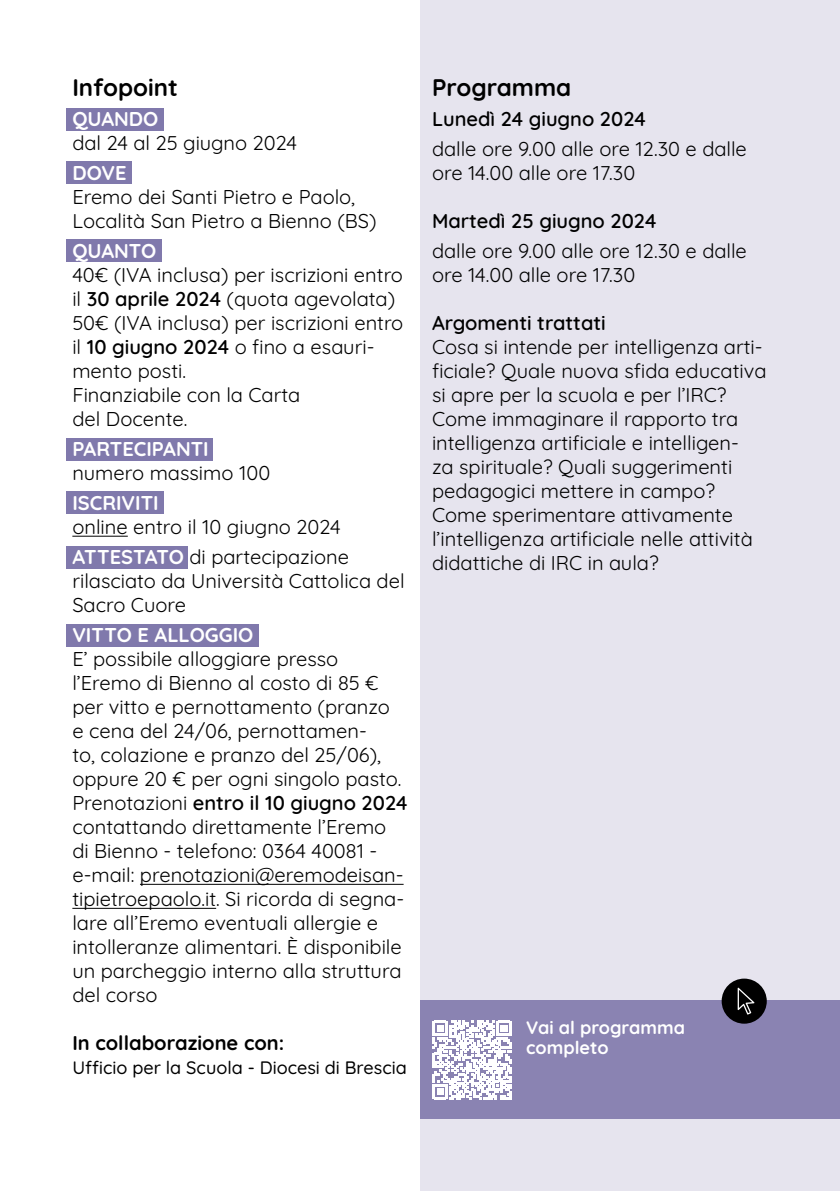
<style>
.page{position:relative;width:840px;height:1191px;background:#fff}
.page>*{position:absolute;margin:0;border:0;box-sizing:border-box;transform-origin:0 0}
.t1{font:700 24px "Quicksand";color:#000}
.t2{font:20px/24px "Quicksand";color:#000}
.t3{font:600 20px "Quicksand";color:#000}
.t4{font:700 20px "Quicksand";color:#fff}
.t5{font:700 20px "Quicksand";color:#000}
.t6{font:500 18px "Quicksand";color:#000}
.t7{font:700 18px/20px "Quicksand";color:#fff}
.s1{font-weight:600}
.s2{font-weight:700;color:#fff}
</style>
<div class="page">
<div style="left:420px;top:0;width:419px;height:1191px;background:#e6e4ee"></div>
<div style="left:66px;top:108px;width:98px;height:22px;background:#8079ac"></div>
<div style="left:66px;top:491px;width:98px;height:23px;background:#8079ac"></div>
<div style="left:66px;top:546px;width:121px;height:23px;background:#8079ac"></div>
<div style="left:66px;top:624px;width:193px;height:23px;background:#8079ac"></div>
<div style="left:66px;top:162px;width:66px;height:22px;background:#8079ac"></div>
<div style="left:66px;top:240px;width:96px;height:22px;background:#8079ac"></div>
<div style="left:66px;top:438px;width:146px;height:23px;background:#8079ac"></div>
<hr style="left:72px;top:536px;width:56px;height:1px;background:#000">
<hr style="left:140px;top:884px;width:263px;height:1px;background:#000">
<hr style="left:72px;top:908px;width:144px;height:1px;background:#000">
<div style="left:420px;top:1000px;width:419px;height:119px;background:#8a83b2"></div>
<svg style="left:432px;top:1020px;width:79px;height:79px"></svg>
<div style="left:721px;top:978px;width:45px;height:45px;background:#000;border-radius:50%"></div>
<svg style="left:737px;top:987px;width:17px;height:27px"></svg>
<p class="t1" style="left:72px;top:68px;width:107px">Infopoint</p>
<p class="t4" style="left:72px;top:102px;width:87px">QUANDO</p>
<p class="t2" style="left:72px;top:129px;width:226px">dal 24 al 25 giugno 2024</p>
<p class="t4" style="left:72px;top:156px;width:56px">DOVE</p>
<p class="t2" style="left:72px;top:183px;width:305px">Eremo dei Santi Pietro e Paolo,<br>Località San Pietro a Bienno (BS)</p>
<p class="t4" style="left:72px;top:234px;width:85px">QUANTO</p>
<p class="t2" style="left:72px;top:261px;width:332px">40€ (IVA inclusa) per iscrizioni entro il <span class="s1">30 aprile 2024</span> (quota agevolata)<br>50€ (IVA inclusa) per iscrizioni entro il <span class="s1">10 giugno 2024</span> o fino a esauri&shy;mento posti.<br>Finanziabile con la Carta<br>del Docente.</p>
<p class="t4" style="left:72px;top:432px;width:138px">PARTECIPANTI</p>
<p class="t2" style="left:72px;top:459px;width:199px">numero massimo 100</p>
<p class="t4" style="left:72px;top:486px;width:88px">ISCRIVITI</p>
<p class="t2" style="left:72px;top:510px;width:278px;line-height:30px">online entro il 10 giugno 2024<br><span class="s2">ATTESTATO</span> di partecipazione</p>
<p class="t2" style="left:72px;top:567px;width:333px">rilasciato da Università Cattolica del<br>Sacro Cuore</p>
<p class="t4" style="left:72px;top:618px;width:182px">VITTO E ALLOGGIO</p>
<p class="t2" style="left:72px;top:645px;width:336px">E’ possibile alloggiare presso l’Eremo di Bienno al costo di 85 € per vitto e pernottamento (pranzo<br>e cena del 24/06, pernottamen-<br>to, colazione e pranzo del 25/06), oppure 20 € per ogni singolo pasto.<br>Prenotazioni <span class="s1">entro il 10 giugno 2024 </span>contattando direttamente l’Eremo di Bienno - telefono: 0364 40081 - e-mail: prenotazioni@eremodeisan&shy;tipietroepaolo.it. Si ricorda di segna&shy;lare all’Eremo eventuali allergie e intolleranze alimentari. È disponibile un parcheggio interno alla struttura del corso</p>
<p class="t5" style="left:72px;top:1026px;width:213px">In collaborazione con:</p>
<p class="t6" style="left:72px;top:1053px;width:336px">Ufficio per la Scuola - Diocesi di Brescia</p>
<p class="t1" style="left:432px;top:68px;width:141px">Programma</p>
<p class="t3" style="left:432px;top:103px;width:215px">Lunedì 24 giugno 2024</p>
<p class="t2" style="left:432px;top:135px;width:316px">dalle ore 9.00 alle ore 12.30 e dalle ore 14.00 alle ore 17.30</p>
<p class="t3" style="left:432px;top:205px;width:226px">Martedì 25 giugno 2024</p>
<p class="t2" style="left:432px;top:237px;width:316px">dalle ore 9.00 alle ore 12.30 e dalle ore 14.00 alle ore 17.30</p>
<p class="t3" style="left:432px;top:307px;width:175px">Argomenti trattati</p>
<p class="t2" style="left:432px;top:333px;width:336px">Cosa si intende per intelligenza arti&shy;ficiale? Quale nuova sfida educativa si apre per la scuola e per l’IRC?<br>Come immaginare il rapporto tra intelligenza artificiale e intelligen-<br>za spirituale? Quali suggerimenti pedagogici mettere in campo?<br>Come sperimentare attivamente l’intelligenza artificiale nelle attività didattiche di IRC in aula?</p>
<p class="t7" style="left:526px;top:1015px;width:160px">Vai al programma completo</p>
</div>
